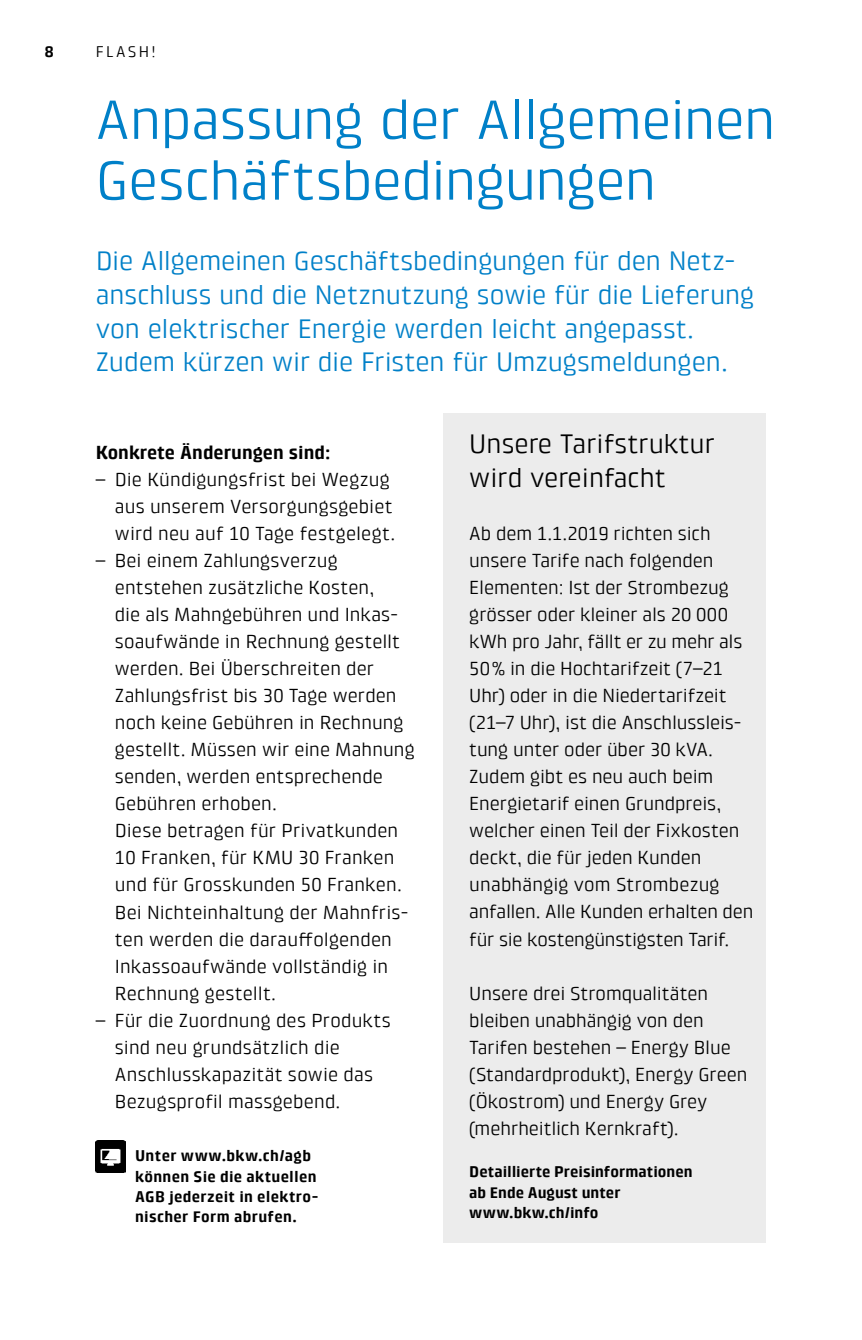
<style>
.page{position:relative;width:862px;height:1340px;background:#fff}
.page>*{position:absolute;margin:0;border:0;box-sizing:border-box;transform-origin:0 0}
.t1{font:56.25px/60.8px "Klint Pro";letter-spacing:-.01em;color:#0080c8}
.t2{font:27px/33.8px "Klint Pro";letter-spacing:-.005em;color:#0080c8}
.t3{font:27px/33.8px "Klint Pro";color:#000}
.t4{font:19.12px/27px "Klint Pro";color:#000}
.t5{font:700 19.12px "Klint Pro";color:#000}
.t6{font:700 15.75px/20.2px "Klint Pro";letter-spacing:.015em;color:#000}
.t7{font:15.75px "Klint Pro";letter-spacing:.15em;color:#000}
</style>
<div class="page">
<img style="left:96px;top:1140px;width:29px;height:32px">
<div style="left:443px;top:413px;width:322px;height:829px;background:#ececec"></div>
<p class="t6" style="left:45px;top:42px;width:10px">8</p>
<p class="t7" style="left:96px;top:43px;width:61px">FLASH!</p>
<h1 class="t1" style="left:96px;top:89px;width:681px">Anpassung der Allgemeinen<br>Geschäftsbedingungen</h1>
<h2 class="t2" style="left:96px;top:244px;width:660px">Die Allgemeinen Geschäftsbedingungen für den Netz&shy;anschluss und die Netznutzung sowie für die Lieferung von elektrischer Energie werden leicht angepasst.<br>Zudem kürzen wir die Fristen für Umzugsmeldungen.</h2>
<p class="t5" style="left:96px;top:442px;width:236px">Konkrete Änderungen sind:</p>
<p class="t4" style="left:115px;top:466px;width:282px;text-indent:-19px">– Die Kündigungsfrist bei Wegzug aus unserem Versorgungsgebiet wird neu auf 10 Tage festgelegt.</p>
<p class="t4" style="left:115px;top:547px;width:301px;text-indent:-19px">– Bei einem Zahlungsverzug entstehen zusätzliche Kosten,<br>die als Mahngebühren und Inkas&shy;soaufwände in Rechnung gestellt werden. Bei Überschreiten der<br>Zahlungsfrist bis 30 Tage werden noch keine Gebühren in Rechnung gestellt. Müssen wir eine Mahnung senden, werden entsprechende<br>Gebühren erhoben.<br>Diese betragen für Privatkunden<br>10 Franken, für KMU 30 Franken und für Grosskunden 50 Franken.<br>Bei Nichteinhaltung der Mahnfris&shy;ten werden die darauffolgenden<br>Inkassoaufwände vollständig in<br>Rechnung gestellt.</p>
<p class="t4" style="left:115px;top:1006px;width:277px;text-indent:-19px">– Für die Zuordnung des Produkts sind neu grundsätzlich die<br>Anschlusskapazität sowie das<br>Bezugsprofil massgebend.</p>
<p class="t6" style="left:135px;top:1145px;width:185px">Unter www.bkw.ch/agb können Sie die aktuellen<br>AGB jederzeit in elektro&shy;nischer Form abrufen.</p>
<h2 class="t3" style="left:469px;top:427px;width:247px">Unsere Tarifstruktur wird vereinfacht</h2>
<p class="t4" style="left:469px;top:520px;width:285px">Ab dem 1.1.2019 richten sich unsere Tarife nach folgenden<br>Elementen: Ist der Strombezug grösser oder kleiner als 20 000 kWh pro Jahr, fällt er zu mehr als<br>50% in die Hochtarifzeit (7–21<br>Uhr) oder in die Niedertarifzeit (21–7 Uhr), ist die Anschlussleis&shy;tung unter oder über 30 kVA.<br>Zudem gibt es neu auch beim<br>Energietarif einen Grundpreis, welcher einen Teil der Fixkosten deckt, die für jeden Kunden unabhängig vom Strombezug anfallen. Alle Kunden erhalten den für sie kostengünstigsten Tarif.</p>
<p class="t4" style="left:469px;top:979px;width:279px">Unsere drei Stromqualitäten bleiben unabhängig von den<br>Tarifen bestehen – Energy Blue (Standardprodukt), Energy Green (Ökostrom) und Energy Grey (mehrheitlich Kernkraft).</p>
<p class="t6" style="left:469px;top:1161px;width:225px">Detaillierte Preisinformationen ab Ende August unter www.bkw.ch/info</p>
</div>
